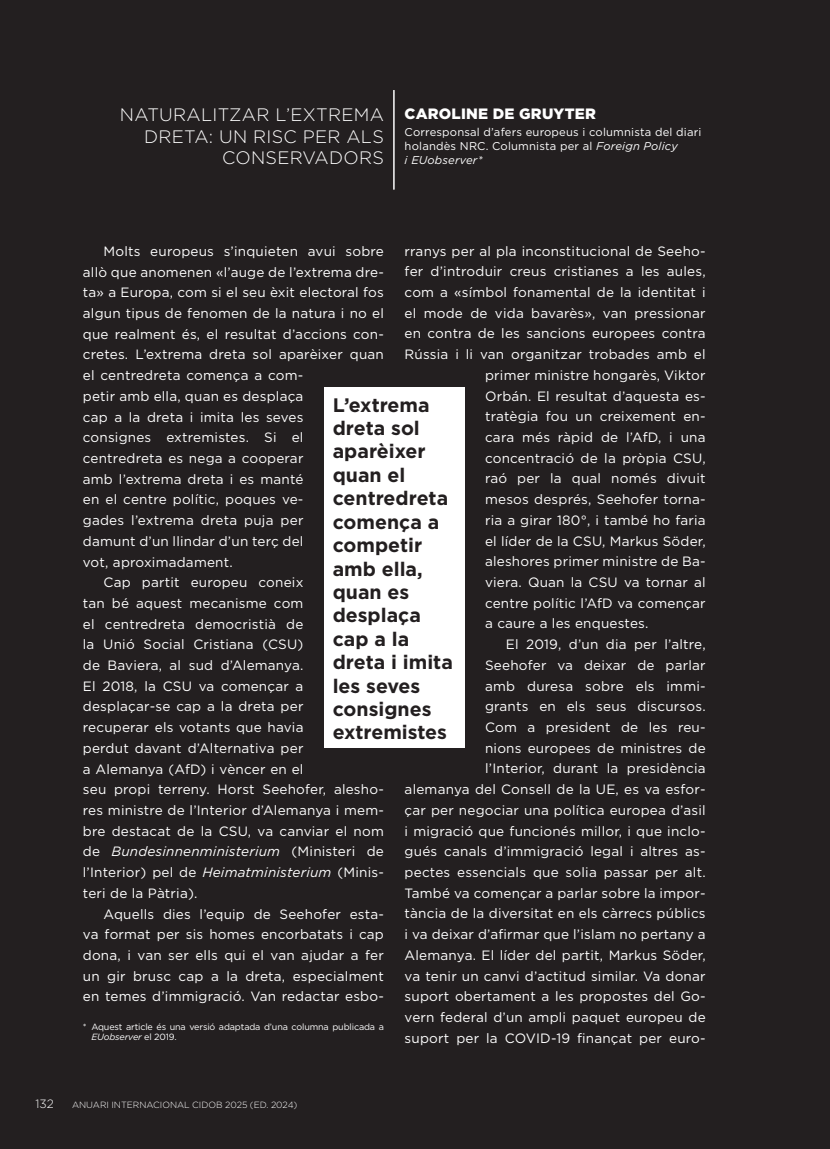
<style>
.page{position:relative;width:830px;height:1149px;background:#fff}
.page>*{position:absolute;margin:0;border:0;box-sizing:border-box;transform-origin:0 0}
.t1{font:700 19.5px/23.4px "Gotham";color:#231f20}
.t2{font:300 18px/21.6px "Gotham";letter-spacing:.015em;color:#fff;text-align:right}
.t3{font:900 15px "Gotham";letter-spacing:.015em;color:#fff}
.t4{font:13.5px "Gotham";letter-spacing:.015em;color:#fff}
.t5{font:italic 13.5px "Gotham";letter-spacing:.015em;color:#fff}
.t6{font:300 12px "Gotham";color:#fff}
.t7{font:11.25px/13.5px "Gotham";letter-spacing:.015em;color:#fff}
.t8{font:9px/10.4px "Gotham";letter-spacing:-.015em;color:#fff}
.t9{font:300 9px "Gotham";color:#fff}
.s1{font-style:italic}
.s2{font-style:normal}
</style>
<div class="page">
<div style="left:0;top:0;width:829px;height:1148px;background:#231f20"></div>
<div style="left:324px;top:387px;width:140px;height:360px;background:#fff"></div>
<hr style="left:393px;top:90px;width:1px;height:99px;background:#fff">
<h2 class="t2" style="left:120px;top:103px;width:265px">NATURALITZAR L’EXTREMA<br>DRETA: UN RISC PER ALS<br>CONSERVADORS</h2>
<p class="t3" style="left:404px;top:103px;width:193px">CAROLINE DE GRUYTER</p>
<p class="t7" style="left:404px;top:125px;width:298px">Corresponsal d’afers europeus i columnista del diari holandès NRC. Columnista per al <span class="s1">Foreign Policy<br>i EUobserver*</span></p>
<p class="t4" style="left:404px;top:242px;width:302px">rranys per al pla inconstitucional de Seeho-</p>
<p class="t4" style="left:404px;top:263px;width:302px">fer d’introduir creus cristianes a les aules,</p>
<p class="t4" style="left:404px;top:283px;width:302px">com a «símbol fonamental de la identitat i</p>
<p class="t4" style="left:404px;top:304px;width:302px">el mode de vida bavarès», van pressionar</p>
<p class="t4" style="left:404px;top:325px;width:302px">en contra de les sancions europees contra</p>
<p class="t4" style="left:404px;top:345px;width:302px">Rússia i li van organitzar trobades amb el</p>
<p class="t4" style="left:485px;top:366px;width:222px">primer ministre hongarès, Viktor</p>
<p class="t4" style="left:485px;top:387px;width:222px">Orbán. El resultat d’aquesta es-</p>
<p class="t4" style="left:485px;top:408px;width:222px">tratègia fou un creixement en-</p>
<p class="t4" style="left:485px;top:428px;width:222px">cara més ràpid de l’AfD, i una</p>
<p class="t4" style="left:485px;top:449px;width:222px">concentració de la pròpia CSU,</p>
<p class="t4" style="left:485px;top:470px;width:222px">raó per la qual només divuit</p>
<p class="t4" style="left:485px;top:490px;width:222px">mesos després, Seehofer torna-</p>
<p class="t4" style="left:485px;top:511px;width:222px">ria a girar 180°, i també ho faria</p>
<p class="t4" style="left:485px;top:532px;width:222px">el líder de la CSU, Markus Söder,</p>
<p class="t4" style="left:485px;top:552px;width:222px">aleshores primer ministre de Ba-</p>
<p class="t4" style="left:485px;top:573px;width:222px">viera. Quan la CSU va tornar al</p>
<p class="t4" style="left:485px;top:594px;width:222px">centre polític l’AfD va començar</p>
<p class="t4" style="left:485px;top:615px;width:165px">a caure a les enquestes.</p>
<p class="t4" style="left:505px;top:635px;width:201px">El 2019, d’un dia per l’altre,</p>
<p class="t4" style="left:485px;top:656px;width:222px">Seehofer va deixar de parlar</p>
<p class="t4" style="left:485px;top:677px;width:222px">amb duresa sobre els immi-</p>
<p class="t4" style="left:485px;top:697px;width:222px">grants en els seus discursos.</p>
<p class="t4" style="left:485px;top:718px;width:222px">Com a president de les reu-</p>
<p class="t4" style="left:485px;top:739px;width:222px">nions europees de ministres de</p>
<p class="t4" style="left:485px;top:759px;width:222px">l’Interior, durant la presidència</p>
<p class="t4" style="left:404px;top:780px;width:302px">alemanya del Consell de la UE, es va esfor-</p>
<p class="t4" style="left:404px;top:801px;width:302px">çar per negociar una política europea d’asil</p>
<p class="t4" style="left:404px;top:821px;width:302px">i migració que funcionés millor, i que inclo-</p>
<p class="t4" style="left:404px;top:842px;width:302px">gués canals d’immigració legal i altres as-</p>
<p class="t4" style="left:404px;top:863px;width:302px">pectes essencials que solia passar per alt.</p>
<p class="t4" style="left:404px;top:884px;width:302px">També va començar a parlar sobre la impor-</p>
<p class="t4" style="left:404px;top:904px;width:302px">tància de la diversitat en els càrrecs públics</p>
<p class="t4" style="left:404px;top:925px;width:302px">i va deixar d’afirmar que l’islam no pertany a</p>
<p class="t4" style="left:404px;top:946px;width:302px">Alemanya. El líder del partit, Markus Söder,</p>
<p class="t4" style="left:404px;top:966px;width:302px">va tenir un canvi d’actitud similar. Va donar</p>
<p class="t4" style="left:404px;top:987px;width:302px">suport obertament a les propostes del Go-</p>
<p class="t4" style="left:404px;top:1008px;width:302px">vern federal d’un ampli paquet europeu de</p>
<p class="t4" style="left:404px;top:1028px;width:302px">suport per la COVID-19 finançat per euro-</p>
<p class="t4" style="left:103px;top:242px;width:282px">Molts europeus s’inquieten avui sobre</p>
<p class="t4" style="left:83px;top:263px;width:302px">allò que anomenen «l’auge de l’extrema dre-</p>
<p class="t4" style="left:83px;top:284px;width:302px">ta» a Europa, com si el seu èxit electoral fos</p>
<p class="t4" style="left:83px;top:304px;width:302px">algun tipus de fenomen de la natura i no el</p>
<p class="t4" style="left:83px;top:325px;width:302px">que realment és, el resultat d’accions con-</p>
<p class="t4" style="left:83px;top:346px;width:302px">cretes. L’extrema dreta sol aparèixer quan</p>
<p class="t4" style="left:83px;top:366px;width:222px">el centredreta comença a com-</p>
<p class="t4" style="left:83px;top:387px;width:222px">petir amb ella, quan es desplaça</p>
<p class="t4" style="left:83px;top:408px;width:222px">cap a la dreta i imita les seves</p>
<p class="t4" style="left:83px;top:428px;width:222px">consignes extremistes. Si el</p>
<p class="t4" style="left:83px;top:449px;width:222px">centredreta es nega a cooperar</p>
<p class="t4" style="left:83px;top:470px;width:222px">amb l’extrema dreta i es manté</p>
<p class="t4" style="left:83px;top:491px;width:222px">en el centre polític, poques ve-</p>
<p class="t4" style="left:83px;top:511px;width:222px">gades l’extrema dreta puja per</p>
<p class="t4" style="left:83px;top:532px;width:222px">damunt d’un llindar d’un terç del</p>
<p class="t4" style="left:83px;top:553px;width:151px">vot, aproximadament.</p>
<p class="t4" style="left:103px;top:573px;width:201px">Cap partit europeu coneix</p>
<p class="t4" style="left:83px;top:594px;width:222px">tan bé aquest mecanisme com</p>
<p class="t4" style="left:83px;top:615px;width:222px">el centredreta democristià de</p>
<p class="t4" style="left:83px;top:635px;width:222px">la Unió Social Cristiana (CSU)</p>
<p class="t4" style="left:83px;top:656px;width:222px">de Baviera, al sud d’Alemanya.</p>
<p class="t4" style="left:83px;top:677px;width:222px">El 2018, la CSU va començar a</p>
<p class="t4" style="left:83px;top:697px;width:222px">desplaçar-se cap a la dreta per</p>
<p class="t4" style="left:83px;top:718px;width:222px">recuperar els votants que havia</p>
<p class="t4" style="left:83px;top:739px;width:222px">perdut davant d’Alternativa per</p>
<p class="t4" style="left:83px;top:760px;width:222px">a Alemanya (AfD) i vèncer en el</p>
<p class="t4" style="left:83px;top:780px;width:302px">seu propi terreny. Horst Seehofer, alesho-</p>
<p class="t4" style="left:83px;top:801px;width:302px">res ministre de l’Interior d’Alemanya i mem-</p>
<p class="t4" style="left:83px;top:822px;width:302px">bre destacat de la CSU, va canviar el nom</p>
<p class="t5" style="left:83px;top:842px;width:302px"><span class="s2">de</span> Bundesinnenministerium <span class="s2">(Ministeri de</span></p>
<p class="t4" style="left:83px;top:863px;width:302px">l’Interior) pel de <span class="s1">Heimatministerium</span> (Minis-</p>
<p class="t4" style="left:83px;top:884px;width:116px">teri de la Pàtria).</p>
<p class="t4" style="left:103px;top:904px;width:282px">Aquells dies l’equip de Seehofer esta-</p>
<p class="t4" style="left:83px;top:925px;width:302px">va format per sis homes encorbatats i cap</p>
<p class="t4" style="left:83px;top:946px;width:302px">dona, i van ser ells qui el van ajudar a fer</p>
<p class="t4" style="left:83px;top:967px;width:302px">un gir brusc cap a la dreta, especialment</p>
<p class="t4" style="left:83px;top:987px;width:302px">en temes d’immigració. Van redactar esbo-</p>
<h1 class="t1" style="left:332px;top:393px;width:122px">L’extrema dreta sol aparèixer quan el centredreta comença a competir amb ella, quan es desplaça cap a la dreta i imita les seves consignes extremistes</h1>
<p class="t8" style="left:91px;top:1020px;width:294px;text-indent:-9px">* Aquest article és una versió adaptada d’una columna publicada a<br><span class="s1">EUobserver</span> el 2019.</p>
<p class="t6" style="left:36px;top:1095px;width:20px">132</p>
<p class="t9" style="left:72px;top:1098px;width:227px">ANUARI INTERNACIONAL CIDOB 2025 (ED. 2024)</p>
</div>
